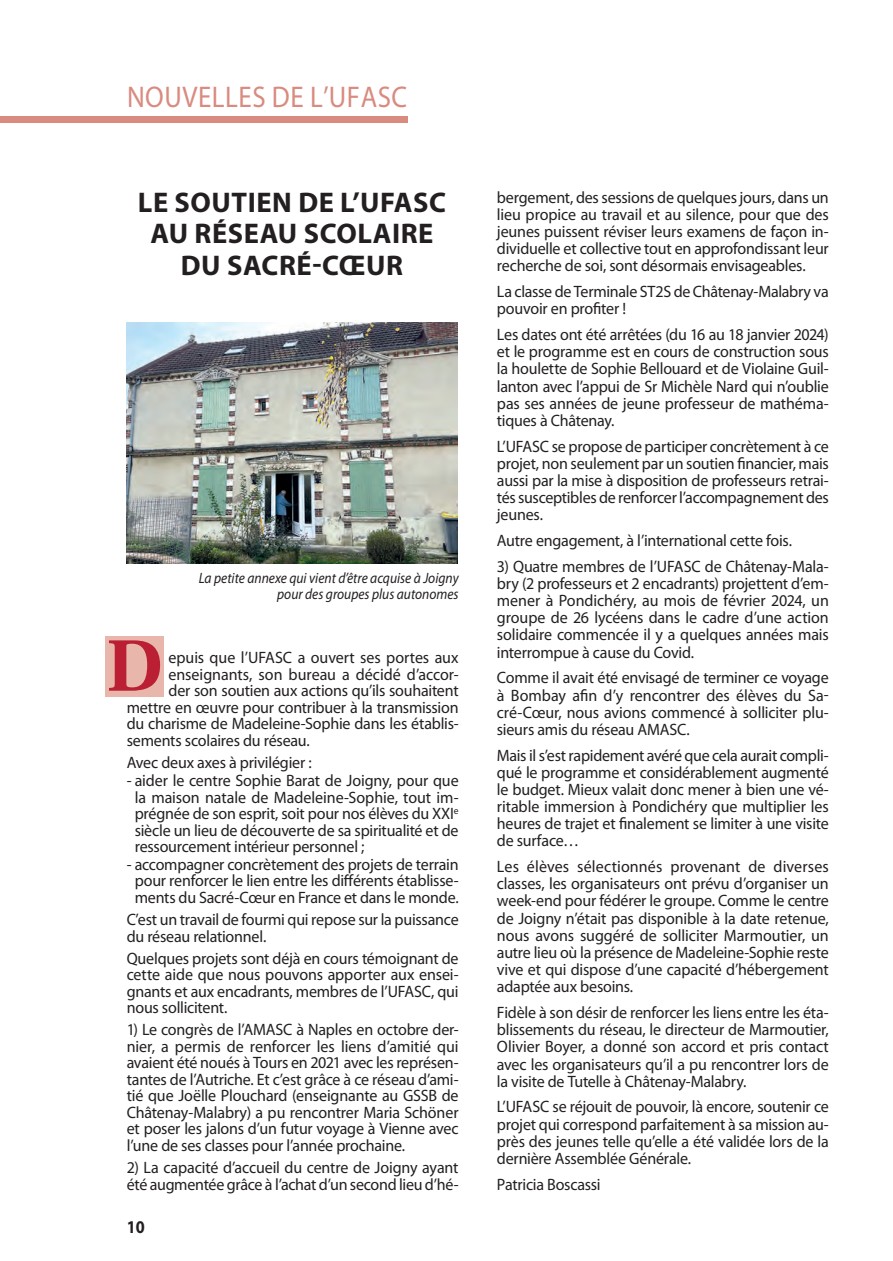
<style>
.page{position:relative;width:893px;height:1261px;background:#fff}
.page>*{position:absolute;margin:0;border:0;box-sizing:border-box;transform-origin:0 0}
.t1{font:700 72.75px "Utopia";color:#ba1f33}
.t2{font:30px "Myriad Pro";letter-spacing:.02em;color:#d98b80;scale:.9 1}
.t3{font:700 28.5px/31.5px "Myriad Pro";letter-spacing:.02em;color:#231f20;text-align:center}
.t4{font:700 18px "Myriad Pro";color:#231f20;scale:.9 1}
.t5{font:16.5px/17.1px "Myriad Pro";letter-spacing:-.015em;color:#231f20;text-align:justify}
.t6{font:italic 15px/16.5px "Myriad Pro";color:#231f20;text-align:right;scale:.9 1}
</style>
<div class="page">
<div style="left:0;top:116px;width:407px;height:6px;background:#d98b80"></div>
<div style="left:105px;top:636px;width:59px;height:60px;background:#e8b6aa"></div>
<img style="left:127px;top:322px;width:330px;height:242px">
<h2 class="t2" style="left:127px;top:78px;width:313px">NOUVELLES DE L’UFASC</h2>
<h3 class="t3" style="left:138px;top:186px;width:309px">LE SOUTIEN DE L’UFASC<br>AU RÉSEAU SCOLAIRE<br>DU SACRÉ-CŒUR</h3>
<p class="t6" style="left:199px;top:569px;width:290px">La petite annexe qui vient d’être acquise à Joigny pour des groupes plus autonomes</p>
<h1 class="t1" style="left:107px;top:624px;width:58px">D</h1>
<p class="t5" style="left:168px;top:649px;width:291px">epuis que l’UFASC a ouvert ses portes aux</p>
<p class="t5" style="left:168px;top:666px;width:291px">enseignants, son bureau a décidé d’accor-</p>
<p class="t5" style="left:168px;top:682px;width:291px">der son soutien aux actions qu’ils souhaitent</p>
<p class="t5" style="left:127px;top:699px;width:333px">mettre en œuvre pour contribuer à la transmission</p>
<p class="t5" style="left:127px;top:715px;width:333px">du charisme de Madeleine-Sophie dans les établis-</p>
<p class="t5" style="left:127px;top:732px;width:184px">sements scolaires du réseau.</p>
<p class="t5" style="left:127px;top:754px;width:186px">Avec deux axes à privilégier :</p>
<p class="t5" style="left:135px;top:772px;width:325px;line-height:16.5px;text-indent:-8px">- aider le centre Sophie Barat de Joigny, pour que la maison natale de Madeleine-Sophie, tout im&shy;prégnée de son esprit, soit pour nos élèves du XXI<sup>e </sup>siècle un lieu de découverte de sa spiritualité et de ressourcement intérieur personnel ;</p>
<p class="t5" style="left:127px;top:856px;width:333px;line-height:16.5px;text-align:center">- accompagner concrètement des projets de terrain pour renforcer le lien entre les différents établisse&shy;ments du Sacré-Cœur en France et dans le monde.</p>
<p class="t5" style="left:127px;top:911px;width:333px;line-height:16.5px">C’est un travail de fourmi qui repose sur la puissance du réseau relationnel.</p>
<p class="t5" style="left:127px;top:950px;width:333px;line-height:16.5px">Quelques projets sont déjà en cours témoignant de cette aide que nous pouvons apporter aux ensei&shy;gnants et aux encadrants, membres de l’UFASC, qui nous sollicitent.</p>
<p class="t5" style="left:127px;top:1021px;width:333px;line-height:16.5px">1) Le congrès de l’AMASC à Naples en octobre der&shy;nier, a permis de renforcer les liens d’amitié qui avaient été noués à Tours en 2021 avec les représen&shy;tantes de l’Autriche. Et c’est grâce à ce réseau d’ami&shy;tié que Joëlle Plouchard (enseignante au GSSB de Châtenay-Malabry) a pu rencontrer Maria Schöner et poser les jalons d’un futur voyage à Vienne avec l’une de ses classes pour l’année prochaine.</p>
<p class="t5" style="left:127px;top:1159px;width:333px;line-height:16.5px">2) La capacité d’accueil du centre de Joigny ayant été augmentée grâce à l’achat d’un second lieu d’hé-</p>
<p class="t4" style="left:127px;top:1215px;width:21px">10</p>
<p class="t5" style="left:497px;top:188px;width:333px">bergement, des sessions de quelques jours, dans un lieu propice au travail et au silence, pour que des jeunes puissent réviser leurs examens de façon in&shy;dividuelle et collective tout en approfondissant leur recherche de soi, sont désormais envisageables.</p>
<p class="t5" style="left:497px;top:283px;width:333px">La classe de Terminale ST2S de Châtenay-Malabry va pouvoir en profiter !</p>
<p class="t5" style="left:497px;top:326px;width:333px">Les dates ont été arrêtées (du 16 au 18 janvier 2024) et le programme est en cours de construction sous la houlette de Sophie Bellouard et de Violaine Guil&shy;lanton avec l’appui de Sr Michèle Nard qui n’oublie pas ses années de jeune professeur de mathéma&shy;tiques à Châtenay.</p>
<p class="t5" style="left:497px;top:437px;width:333px">L’UFASC se propose de participer concrètement à ce projet, non seulement par un soutien financier, mais aussi par la mise à disposition de professeurs retrai&shy;tés susceptibles de renforcer l’accompagnement des jeunes.</p>
<p class="t5" style="left:497px;top:532px;width:296px">Autre engagement, à l’international cette fois.</p>
<p class="t5" style="left:497px;top:557px;width:333px">3) Quatre membres de l’UFASC de Châtenay-Mala&shy;bry (2 professeurs et 2 encadrants) projettent d’em&shy;mener à Pondichéry, au mois de février 2024, un groupe de 26 lycéens dans le cadre d’une action solidaire commencée il y a quelques années mais interrompue à cause du Covid.</p>
<p class="t5" style="left:497px;top:669px;width:333px">Comme il avait été envisagé de terminer ce voyage à Bombay afin d’y rencontrer des élèves du Sa&shy;cré-Cœur, nous avions commencé à solliciter plu&shy;sieurs amis du réseau AMASC.</p>
<p class="t5" style="left:497px;top:746px;width:333px">Mais il s’est rapidement avéré que cela aurait compli&shy;qué le programme et considérablement augmenté le budget. Mieux valait donc mener à bien une vé&shy;ritable immersion à Pondichéry que multiplier les heures de trajet et finalement se limiter à une visite de surface…</p>
<p class="t5" style="left:497px;top:858px;width:333px">Les élèves sélectionnés provenant de diverses classes, les organisateurs ont prévu d’organiser un week-end pour fédérer le groupe. Comme le centre de Joigny n’était pas disponible à la date retenue, nous avons suggéré de solliciter Marmoutier, un autre lieu où la présence de Madeleine-Sophie reste vive et qui dispose d’une capacité d’hébergement adaptée aux besoins.</p>
<p class="t5" style="left:497px;top:1004px;width:333px">Fidèle à son désir de renforcer les liens entre les éta&shy;blissements du réseau, le directeur de Marmoutier, Olivier Boyer, a donné son accord et pris contact avec les organisateurs qu’il a pu rencontrer lors de la visite de Tutelle à Châtenay-Malabry.</p>
<p class="t5" style="left:497px;top:1098px;width:333px">L’UFASC se réjouit de pouvoir, là encore, soutenir ce projet qui correspond parfaitement à sa mission au&shy;près des jeunes telle qu’elle a été validée lors de la dernière Assemblée Générale.</p>
<p class="t5" style="left:497px;top:1175px;width:105px">Patricia Boscassi</p>
</div>
